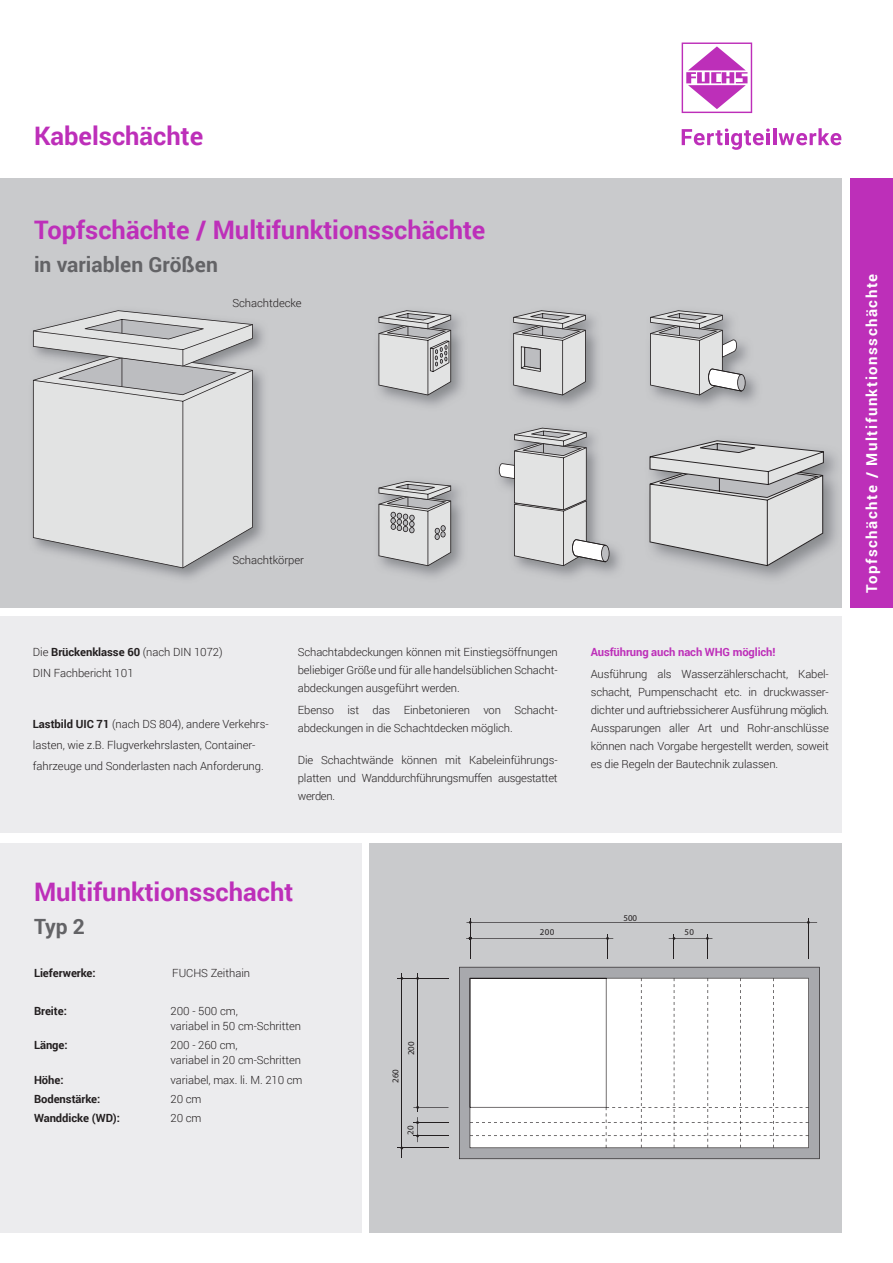
<style>
.page{position:relative;width:893px;height:1263px;background:#fff}
.page>*{position:absolute;margin:0;border:0;box-sizing:border-box;transform-origin:0 0}
.t1{font:700 25.5px "Roboto";color:#bd2fb9}
.t2{font:700 21px "Roboto";color:#636366}
.t3{font:700 15px "Roboto";letter-spacing:.1em;color:#fff}
.t4{font:300 11.25px/18px "Roboto";letter-spacing:-.005em;color:#231f20}
.t5{font:700 11.25px "Roboto";letter-spacing:-.005em;color:#231f20}
.t6{font:700 11.25px "Roboto";letter-spacing:-.01em;color:#bd2fb9}
.t7{font:9px "Myriad Pro";letter-spacing:.045em;color:#231f20}
.t8{font:8.85px "Myriad Pro";color:#231f20}
.s1{font-weight:700}
</style>
<div class="page">
<svg style="left:682px;top:128px;width:88px;height:22px"></svg>
<hr style="left:773px;top:128px;width:3px;height:17px;background:#bd2fb9">
<svg style="left:779px;top:128px;width:62px;height:17px"></svg>
<svg style="left:682px;top:43px;width:70px;height:70px"></svg>
<div style="left:850px;top:179px;width:43px;height:429px;background:#bd2fb9"></div>
<div style="left:0;top:615px;width:842px;height:218px;background:#ececee"></div>
<div style="left:0;top:179px;width:842px;height:429px;background:#c9cacc"></div>
<svg style="left:650px;top:310px;width:96px;height:85px"></svg>
<img style="left:385px;top:485px;width:77px;height:92px">
<svg style="left:378px;top:481px;width:73px;height:85px;background:#bdbdbe"></svg>
<img style="left:498px;top:427px;width:122px;height:150px">
<svg style="left:499px;top:428px;width:110px;height:138px"></svg>
<svg style="left:513px;top:310px;width:73px;height:85px"></svg>
<img style="left:384px;top:314px;width:78px;height:92px">
<svg style="left:378px;top:310px;width:73px;height:85px;background:#bfbfc0"></svg>
<svg style="left:649px;top:440px;width:175px;height:126px"></svg>
<svg style="left:78px;top:310px;width:150px;height:9px"></svg>
<svg style="left:33px;top:319px;width:220px;height:249px;background:#d3d4d5"></svg>
<div style="left:370px;top:840px;width:472px;height:393px;background:#c9cacc"></div>
<div style="left:0;top:840px;width:361px;height:393px;background:#ececee"></div>
<div style="left:0;top:833px;width:861px;height:9px;background:#fff"></div>
<hr style="left:397px;top:978px;width:51px;height:1px;background:#231f20">
<hr style="left:417px;top:973px;width:1px;height:139px;background:#231f20">
<hr style="left:402px;top:973px;width:1px;height:184px;background:#231f20">
<hr style="left:397px;top:1148px;width:51px;height:1px;background:#231f20">
<hr style="left:413px;top:1135px;width:35px;height:1px;background:#231f20">
<hr style="left:413px;top:1122px;width:35px;height:1px;background:#231f20">
<hr style="left:413px;top:1107px;width:35px;height:1px;background:#231f20">
<svg style="left:416px;top:1117px;width:3px;height:25px"></svg>
<svg style="left:459px;top:967px;width:361px;height:192px;background:#9fa0a4"></svg>
<div style="left:470px;top:978px;width:339px;height:170px;background:#fff"></div>
<hr style="left:470px;top:918px;width:1px;height:40px;background:#231f20">
<hr style="left:466px;top:922px;width:351px;height:1px;background:#231f20">
<hr style="left:808px;top:918px;width:1px;height:40px;background:#231f20">
<svg style="left:606px;top:934px;width:3px;height:25px"></svg>
<svg style="left:673px;top:934px;width:2px;height:25px"></svg>
<svg style="left:706px;top:934px;width:3px;height:25px"></svg>
<hr style="left:669px;top:938px;width:43px;height:1px;background:#231f20">
<hr style="left:466px;top:938px;width:147px;height:1px;background:#231f20">
<h1 class="t1" style="left:34px;top:118px;width:171px">Kabelschächte</h1>
<h1 class="t1" style="left:34px;top:212px;width:453px">Topfschächte / Multifunktionsschächte</h1>
<h2 class="t2" style="left:34px;top:250px;width:185px">in variablen Größen</h2>
<p class="t4" style="left:232px;top:294px;width:71px">Schachtdecke</p>
<p class="t4" style="left:232px;top:550px;width:73px">Schachtkörper</p>
<p class="t4" style="left:33px;top:641px;width:191px;line-height:21px">Die <span class="s1">Brückenklasse 60</span> (nach DIN 1072)<br>DIN Fachbericht 101</p>
<p class="t4" style="left:33px;top:713px;width:237px;line-height:21px"><span class="s1">Lastbild UIC 71</span> (nach DS 804), andere Verkehrs&shy;lasten, wie z.B. Flugverkehrslasten, Container&shy;fahrzeuge und Sonderlasten nach Anforderung.</p>
<p class="t4" style="left:298px;top:643px;width:261px;text-align:justify">Schachtabdeckungen können mit Einstiegsöffnungen beliebiger Größe und für alle handelsüblichen Schacht&shy;abdeckungen ausgeführt werden.</p>
<p class="t4" style="left:298px;top:701px;width:261px">Ebenso ist das Einbetonieren von Schacht&shy;abdeckungen in die Schachtdecken möglich.</p>
<p class="t4" style="left:298px;top:750px;width:261px;text-align:justify">Die Schachtwände können mit Kabeleinführungs&shy;platten und Wanddurchführungsmuffen ausgestattet werden.</p>
<p class="t6" style="left:591px;top:644px;width:186px">Ausführung auch nach WHG möglich!</p>
<p class="t4" style="left:591px;top:665px;width:240px;text-align:justify">Ausführung als Wasserzählerschacht, Kabel&shy;schacht, Pumpenschacht etc. in druckwasser&shy;dichter und auftriebssicherer Ausführung möglich.<br>Aussparungen aller Art und Rohr-anschlüsse können nach Vorgabe hergestellt werden, soweit es die Regeln der Bautechnik zulassen.</p>
<h1 class="t1" style="left:34px;top:874px;width:261px">Multifunktionsschacht</h1>
<h2 class="t2" style="left:34px;top:911px;width:52px">Typ 2</h2>
<p class="t5" style="left:34px;top:965px;width:63px">Lieferwerke:</p>
<p class="t4" style="left:172px;top:963px;width:79px">FUCHS Zeithain</p>
<p class="t5" style="left:34px;top:1003px;width:34px">Breite:</p>
<p class="t4" style="left:171px;top:1003px;width:132px;line-height:15px">200 - 500 cm,<br>variabel in 50 cm-Schritten</p>
<p class="t5" style="left:34px;top:1037px;width:35px">Länge:</p>
<p class="t4" style="left:171px;top:1037px;width:132px;line-height:15px">200 - 260 cm,<br>variabel in 20 cm-Schritten</p>
<p class="t5" style="left:34px;top:1072px;width:31px">Höhe:</p>
<p class="t4" style="left:171px;top:1070px;width:134px">variabel, max. li. M. 210 cm</p>
<p class="t5" style="left:34px;top:1091px;width:68px">Bodenstärke:</p>
<p class="t4" style="left:171px;top:1089px;width:33px">20 cm</p>
<p class="t5" style="left:34px;top:1110px;width:88px">Wanddicke (WD):</p>
<p class="t4" style="left:170px;top:1109px;width:33px">20 cm</p>
<p class="t8" style="left:390px;top:1083px;width:15px;rotate:-90deg">260</p>
<p class="t8" style="left:406px;top:1055px;width:15px;rotate:-90deg">200</p>
<p class="t8" style="left:405px;top:1134px;width:11px;rotate:-90deg">20</p>
<p class="t7" style="left:623px;top:912px;width:15px">500</p>
<p class="t7" style="left:540px;top:926px;width:16px">200</p>
<p class="t7" style="left:685px;top:926px;width:11px">50</p>
<h3 class="t3" style="left:861px;top:593px;width:321px;rotate:-90deg">Topfschächte / Multifunktionsschächte</h3>
</div>
